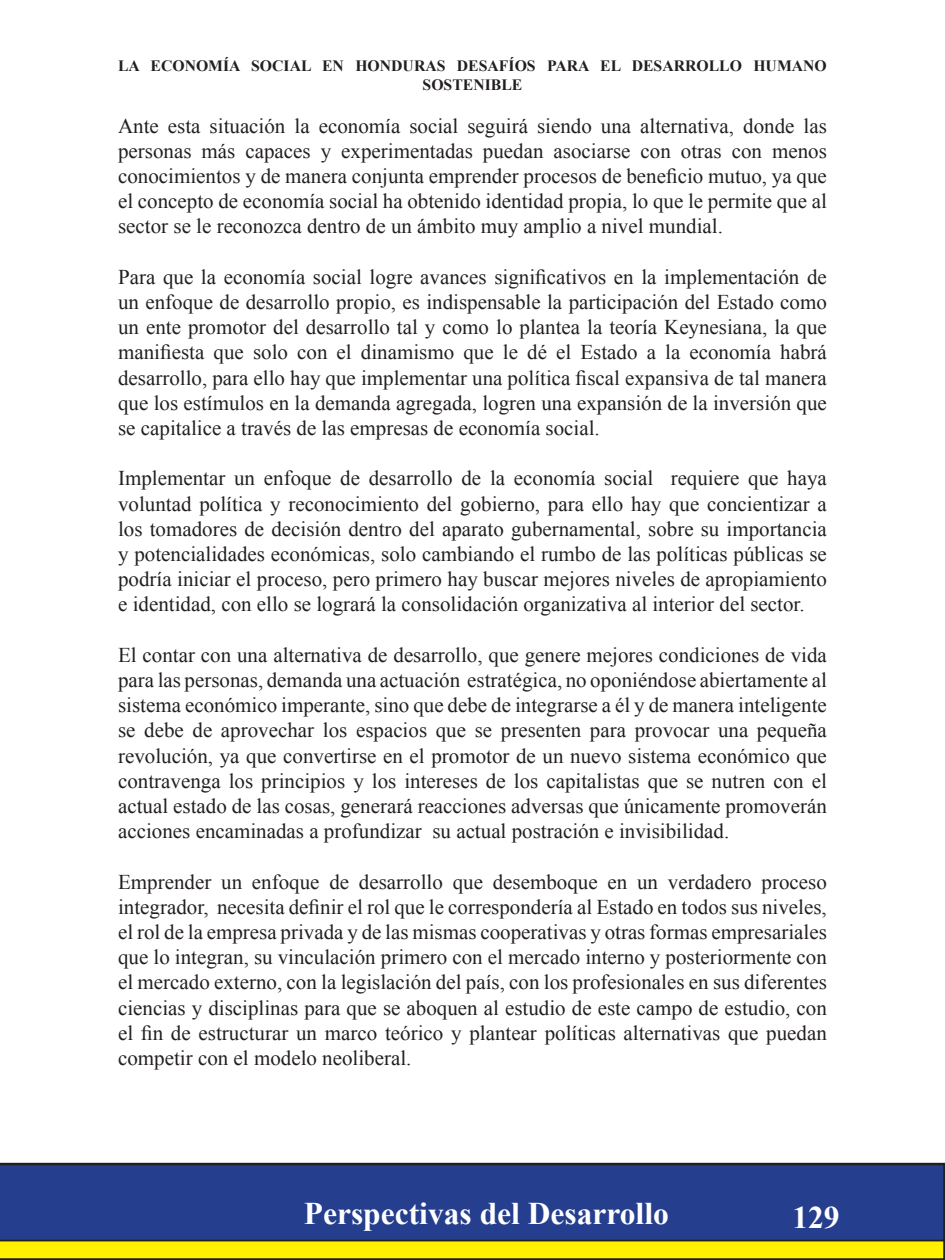
<style>
.page{position:relative;width:945px;height:1260px;background:#fff}
.page>*{position:absolute;margin:0;border:0;box-sizing:border-box;transform-origin:0 0}
.t1{font:700 31.5px "Times New Roman";color:#fff}
.t2{font:21px/25.2px "Times New Roman";color:#231f20;text-align:justify}
.t3{font:700 15.75px/18.9px "Times New Roman";color:#231f20;text-align:center}
</style>
<div class="page">
<svg style="left:0;top:1163px;width:945px;height:97px;background:#dbce05"></svg>
<div style="left:0;top:1164px;width:945px;height:77px;background:#253f8e"></div>
<p class="t3" style="left:118px;top:56px;width:710px">LA ECONOMÍA SOCIAL EN HONDURAS DESAFÍOS PARA EL DESARROLLO HUMANO<br>SOSTENIBLE</p>
<p class="t2" style="left:118px;top:113px;width:710px">Ante esta situación la economía social seguirá siendo una alternativa, donde las personas más capaces y experimentadas puedan asociarse con otras con menos conocimientos y de manera conjunta emprender procesos de beneficio mutuo, ya que el concepto de economía social ha obtenido identidad propia, lo que le permite que al sector se le reconozca dentro de un ámbito muy amplio a nivel mundial.</p>
<p class="t2" style="left:118px;top:264px;width:710px">Para que la economía social logre avances significativos en la implementación de un enfoque de desarrollo propio, es indispensable la participación del Estado como un ente promotor del desarrollo tal y como lo plantea la teoría Keynesiana, la que manifiesta que solo con el dinamismo que le dé el Estado a la economía habrá desarrollo, para ello hay que implementar una política fiscal expansiva de tal manera que los estímulos en la demanda agregada, logren una expansión de la inversión que se capitalice a través de las empresas de economía social.</p>
<p class="t2" style="left:118px;top:466px;width:710px">Implementar un enfoque de desarrollo de la economía social requiere que haya voluntad política y reconocimiento del gobierno, para ello hay que concientizar a los tomadores de decisión dentro del aparato gubernamental, sobre su importancia y potencialidades económicas, solo cambiando el rumbo de las políticas públicas se podría iniciar el proceso, pero primero hay buscar mejores niveles de apropiamiento e identidad, con ello se logrará la consolidación organizativa al interior del sector.</p>
<p class="t2" style="left:118px;top:642px;width:710px">El contar con una alternativa de desarrollo, que genere mejores condiciones de vida para las personas, demanda una actuación estratégica, no oponiéndose abiertamente al sistema económico imperante, sino que debe de integrarse a él y de manera inteligente se debe de aprovechar los espacios que se presenten para provocar una pequeña revolución, ya que convertirse en el promotor de un nuevo sistema económico que contravenga los principios y los intereses de los capitalistas que se nutren con el actual estado de las cosas, generará reacciones adversas que únicamente promoverán acciones encaminadas a profundizar su actual postración e invisibilidad.</p>
<p class="t2" style="left:118px;top:869px;width:710px">Emprender un enfoque de desarrollo que desemboque en un verdadero proceso integrador, necesita definir el rol que le correspondería al Estado en todos sus niveles, el rol de la empresa privada y de las mismas cooperativas y otras formas empresariales que lo integran, su vinculación primero con el mercado interno y posteriormente con el mercado externo, con la legislación del país, con los profesionales en sus diferentes ciencias y disciplinas para que se aboquen al estudio de este campo de estudio, con el fin de estructurar un marco teórico y plantear políticas alternativas que puedan competir con el modelo neoliberal.</p>
<h1 class="t1" style="left:304px;top:1192px;width:367px">Perspectivas del Desarrollo</h1>
<h1 class="t1" style="left:792px;top:1195px;width:49px">129</h1>
</div>
